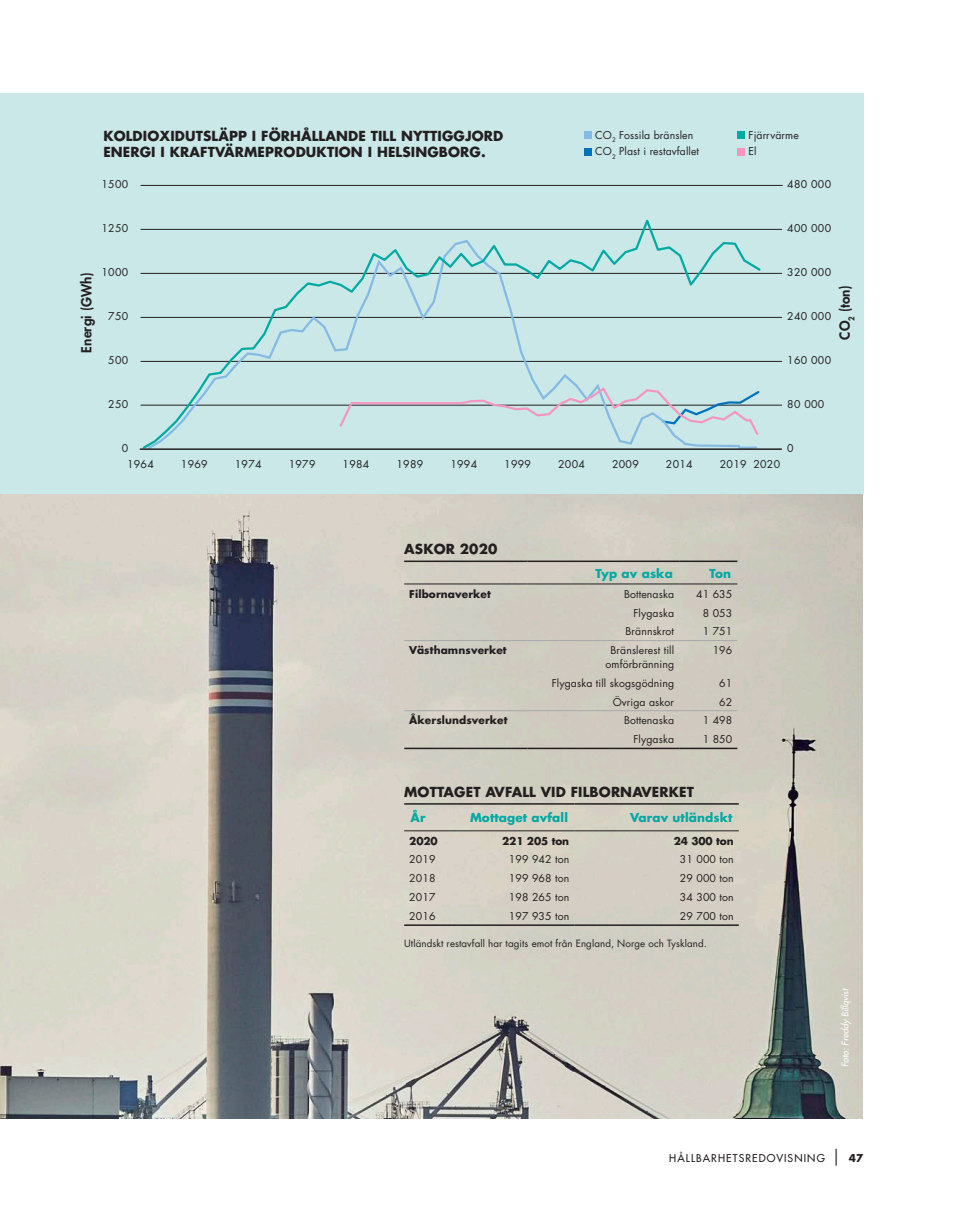
<style>
.page{position:relative;width:957px;height:1212px;background:#fff}
.page>*{position:absolute;margin:0;border:0;box-sizing:border-box;transform-origin:0 0}
.Tabell_rubrik{font:700 13.5px/16.5px "Futura Std";letter-spacing:.01em;color:#231f20}
.Mellis{font:800 13.5px "Futura Std";letter-spacing:.01em;color:#231f20}
.Tabell_grön_rubrik{font:700 12px "Futura Std";letter-spacing:.01em;color:#00a9a2}
.Tabell_Höger{font:10.5px/16.5px "Futura Std";letter-spacing:.01em;color:#231f20}
.Bröd{font:10.5px "Futura Std";letter-spacing:.03em;color:#231f20}
.Tabell_vänster{font:10.5px "Futura Std";letter-spacing:.01em;color:#231f20}
.Tabell_vänster-2{font:700 10.5px "Futura Std";letter-spacing:.01em;color:#231f20}
.t1{font:500 10.5px "Futura Std";letter-spacing:.105em;color:#231f20}
.Tabell_Höger-2{font:700 10.5px "Futura Std";letter-spacing:-.01em;color:#231f20}
.Fotnot{font:9.75px "Futura Std";letter-spacing:.01em;color:#231f20}
.Bildtext{font:italic 500 9px "Futura Std";color:#fff}
.s1{font-weight:700;font-size:16.8px}
.s2{font-weight:700}
</style>
<div class="page">
<img style="left:0;top:494px;width:862px;height:624px">
<div style="left:0;top:94px;width:863px;height:400px;background:#c9e8e7"></div>
<hr style="left:141px;top:229px;width:641px;height:1px;background:#231f20">
<hr style="left:141px;top:185px;width:641px;height:1px;background:#231f20">
<hr style="left:141px;top:273px;width:641px;height:1px;background:#231f20">
<hr style="left:141px;top:317px;width:641px;height:1px;background:#231f20">
<hr style="left:141px;top:361px;width:641px;height:1px;background:#231f20">
<hr style="left:141px;top:405px;width:641px;height:1px;background:#231f20">
<svg style="left:141px;top:219px;width:621px;height:229px"></svg>
<hr style="left:140px;top:448px;width:641px;height:2px;background:#231f20">
<div style="left:584px;top:131px;width:8px;height:8px;background:#85bae4"></div>
<div style="left:584px;top:147px;width:8px;height:8px;background:#0072bc"></div>
<div style="left:737px;top:131px;width:8px;height:8px;background:#00a9a2"></div>
<div style="left:737px;top:147px;width:8px;height:8px;background:#f397c1"></div>
<hr style="left:404px;top:748px;width:123px;height:1px;background:#231f20">
<hr style="left:527px;top:748px;width:152px;height:1px;background:#231f20">
<hr style="left:679px;top:748px;width:58px;height:1px;background:#231f20">
<hr style="left:404px;top:560px;width:123px;height:2px;background:#231f20">
<hr style="left:527px;top:560px;width:152px;height:2px;background:#231f20">
<hr style="left:679px;top:560px;width:58px;height:2px;background:#231f20">
<hr style="left:404px;top:584px;width:123px;height:1px;background:#231f20">
<hr style="left:527px;top:584px;width:152px;height:1px;background:#231f20">
<hr style="left:679px;top:584px;width:58px;height:1px;background:#231f20">
<hr style="left:404px;top:640px;width:123px;height:1px;background:#a8a9ad">
<hr style="left:527px;top:640px;width:152px;height:1px;background:#a8a9ad">
<hr style="left:679px;top:640px;width:58px;height:1px;background:#a8a9ad">
<hr style="left:404px;top:710px;width:123px;height:1px;background:#a8a9ad">
<hr style="left:527px;top:710px;width:152px;height:1px;background:#a8a9ad">
<hr style="left:679px;top:710px;width:58px;height:1px;background:#a8a9ad">
<hr style="left:404px;top:803px;width:53px;height:2px;background:#231f20">
<hr style="left:457px;top:803px;width:117px;height:2px;background:#231f20">
<hr style="left:574px;top:803px;width:165px;height:2px;background:#231f20">
<hr style="left:404px;top:830px;width:53px;height:1px;background:#231f20">
<hr style="left:457px;top:830px;width:117px;height:1px;background:#231f20">
<hr style="left:574px;top:830px;width:165px;height:1px;background:#231f20">
<hr style="left:404px;top:924px;width:53px;height:2px;background:#231f20">
<hr style="left:457px;top:924px;width:117px;height:2px;background:#231f20">
<hr style="left:574px;top:924px;width:165px;height:2px;background:#231f20">
<p class="Tabell_rubrik" style="left:103px;top:127px;width:401px">KOLDIOXIDUTSLÄPP I FÖRHÅLLANDE TILL NYTTIGGJORD<br>ENERGI I KRAFTVÄRMEPRODUKTION I HELSINGBORG.</p>
<p class="Tabell_vänster" style="left:595px;top:128px;width:100px">CO<sub>2</sub> Fossila bränslen</p>
<p class="Tabell_vänster" style="left:595px;top:145px;width:105px">CO<sub>2</sub> Plast i restavfallet</p>
<p class="Tabell_Höger" style="left:748px;top:127px;width:52px">Fjärrvärme<br>El</p>
<p class="Mellis" style="left:78px;top:353px;width:81px;rotate:-90deg">Energi (GWh)</p>
<p class="Bröd" style="left:101px;top:178px;width:28px">1500</p>
<p class="Bröd" style="left:101px;top:222px;width:28px">1250</p>
<p class="Bröd" style="left:101px;top:266px;width:28px">1000</p>
<p class="Bröd" style="left:108px;top:310px;width:22px">750</p>
<p class="Bröd" style="left:108px;top:354px;width:22px">500</p>
<p class="Bröd" style="left:108px;top:397px;width:22px">250</p>
<p class="Bröd" style="left:122px;top:441px;width:8px">0</p>
<p class="Bröd" style="left:787px;top:178px;width:45px">480 000</p>
<p class="Bröd" style="left:787px;top:222px;width:45px">400 000</p>
<p class="Bröd" style="left:787px;top:266px;width:45px">320 000</p>
<p class="Bröd" style="left:787px;top:310px;width:45px">240 000</p>
<p class="Bröd" style="left:787px;top:354px;width:45px">160 000</p>
<p class="Bröd" style="left:787px;top:397px;width:39px">80 000</p>
<p class="Bröd" style="left:787px;top:441px;width:8px">0</p>
<p class="Mellis" style="left:836px;top:340px;width:55px;rotate:-90deg">CO<sub>2</sub> (ton)</p>
<p class="Bröd" style="left:127px;top:457px;width:28px">1964</p>
<p class="Bröd" style="left:181px;top:457px;width:28px">1969</p>
<p class="Bröd" style="left:235px;top:457px;width:28px">1974</p>
<p class="Bröd" style="left:289px;top:457px;width:28px">1979</p>
<p class="Bröd" style="left:343px;top:457px;width:28px">1984</p>
<p class="Bröd" style="left:396px;top:457px;width:28px">1989</p>
<p class="Bröd" style="left:450px;top:457px;width:28px">1994</p>
<p class="Bröd" style="left:504px;top:457px;width:28px">1999</p>
<p class="Bröd" style="left:558px;top:457px;width:28px">2004</p>
<p class="Bröd" style="left:612px;top:457px;width:28px">2009</p>
<p class="Bröd" style="left:666px;top:457px;width:28px">2014</p>
<p class="Bröd" style="left:720px;top:457px;width:28px">2019</p>
<p class="Bröd" style="left:753px;top:457px;width:28px">2020</p>
<p class="Tabell_rubrik" style="left:404px;top:541px;width:95px">ASKOR 2020</p>
<p class="Tabell_grön_rubrik" style="left:595px;top:565px;width:79px">Typ av aska</p>
<p class="Tabell_grön_rubrik" style="left:709px;top:565px;width:23px">Ton</p>
<p class="Tabell_vänster-2" style="left:409px;top:587px;width:83px">Filbornaverket</p>
<p class="Tabell_Höger" style="left:624px;top:586px;width:52px">Bottenaska</p>
<p class="Tabell_Höger" style="left:696px;top:586px;width:38px">41 635</p>
<p class="Tabell_Höger" style="left:633px;top:605px;width:42px">Flygaska</p>
<p class="Tabell_Höger" style="left:703px;top:605px;width:31px">8 053</p>
<p class="Tabell_Höger" style="left:625px;top:623px;width:50px">Brännskrot</p>
<p class="Tabell_Höger" style="left:703px;top:623px;width:31px">1 751</p>
<p class="Tabell_vänster-2" style="left:409px;top:643px;width:99px">Västhamnsverket</p>
<p class="Tabell_Höger" style="left:605px;top:644px;width:70px;line-height:13.5px;text-align:center">Bränslerest till omförbränning</p>
<p class="Tabell_Höger" style="left:712px;top:642px;width:21px">196</p>
<p class="Tabell_Höger" style="left:552px;top:675px;width:124px">Flygaska till skogsgödning</p>
<p class="Tabell_Höger" style="left:719px;top:675px;width:15px">61</p>
<p class="Tabell_Höger" style="left:613px;top:693px;width:63px">Övriga askor</p>
<p class="Tabell_Höger" style="left:719px;top:693px;width:15px">62</p>
<p class="Tabell_vänster-2" style="left:409px;top:713px;width:100px">Åkerslundsverket</p>
<p class="Tabell_Höger" style="left:624px;top:712px;width:52px">Bottenaska</p>
<p class="Tabell_Höger" style="left:703px;top:712px;width:31px">1 498</p>
<p class="Tabell_Höger" style="left:633px;top:731px;width:42px">Flygaska</p>
<p class="Tabell_Höger" style="left:703px;top:731px;width:31px">1 850</p>
<p class="Tabell_rubrik" style="left:404px;top:783px;width:291px">MOTTAGET AVFALL VID FILBORNAVERKET</p>
<p class="Tabell_grön_rubrik" style="left:410px;top:810px;width:16px">År</p>
<p class="Tabell_grön_rubrik" style="left:470px;top:810px;width:99px">Mottaget avfall</p>
<p class="Tabell_grön_rubrik" style="left:630px;top:810px;width:104px">Varav utländskt</p>
<p class="Tabell_vänster-2" style="left:409px;top:834px;width:30px">2020</p>
<p class="Tabell_Höger-2" style="left:502px;top:834px;width:69px">221 205 ton</p>
<p class="Tabell_Höger-2" style="left:674px;top:834px;width:61px">24 300 ton</p>
<p class="Tabell_vänster" style="left:409px;top:853px;width:28px">2019</p>
<p class="Tabell_Höger" style="left:509px;top:851px;width:62px">199 942 ton</p>
<p class="Tabell_Höger" style="left:680px;top:851px;width:55px">31 000 ton</p>
<p class="Tabell_vänster" style="left:409px;top:872px;width:28px">2018</p>
<p class="Tabell_Höger" style="left:509px;top:870px;width:62px">199 968 ton</p>
<p class="Tabell_Höger" style="left:680px;top:870px;width:55px">29 000 ton</p>
<p class="Tabell_vänster" style="left:409px;top:891px;width:28px">2017</p>
<p class="Tabell_Höger" style="left:509px;top:889px;width:62px">198 265 ton</p>
<p class="Tabell_Höger" style="left:680px;top:889px;width:55px">34 300 ton</p>
<p class="Tabell_vänster" style="left:409px;top:909px;width:28px">2016</p>
<p class="Tabell_Höger" style="left:509px;top:908px;width:62px">197 935 ton</p>
<p class="Tabell_Höger" style="left:680px;top:908px;width:55px">29 700 ton</p>
<p class="Fotnot" style="left:404px;top:937px;width:304px">Utländskt restavfall har tagits emot från England, Norge och Tyskland.</p>
<p class="Bildtext" style="left:839px;top:1067px;width:80px;rotate:-90deg">Foto: Freddy Billqvist</p>
<p class="t1" style="left:669px;top:1151px;width:196px">HÅLLBARHETSREDOVISNING <span class="s1">|</span> <span class="s2">47</span></p>
</div>
